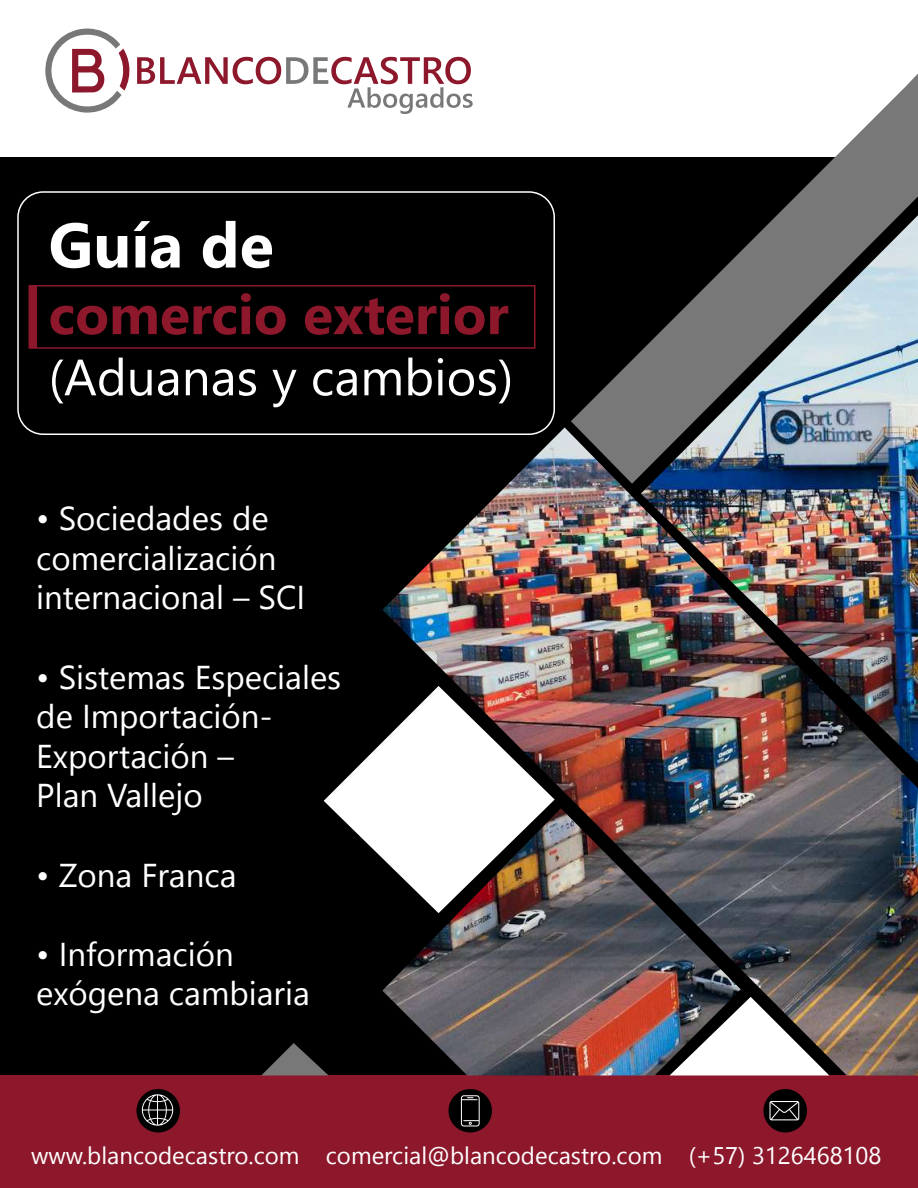
<style>
.page{position:relative;width:918px;height:1188px;background:#fff}
.page>*{position:absolute;margin:0;border:0;box-sizing:border-box;transform-origin:0 0}
.t1{font:700 63px "Nirmala UI";color:#fff}
.t2{font:700 55.5px "Nirmala UI";color:#8d182c}
.t3{font:51px "Nirmala UI";color:#fff}
.t4{font:33px/39.6px "Nirmala UI";color:#fff}
.t5{font:24px "Nirmala UI";color:#fff}
</style>
<div class="page">
<div style="left:0;top:1066px;width:918px;height:122px;background:#8d182c"></div>
<div style="left:0;top:158px;width:918px;height:918px;background:#000"></div>
<img style="left:382px;top:427px;width:536px;height:649px">
<img style="left:382px;top:808px;width:359px;height:268px">
<svg style="left:571px;top:74px;width:347px;height:410px"></svg>
<img style="left:670px;top:997px;width:159px;height:79px">
<svg style="left:261px;top:1043px;width:68px;height:33px"></svg>
<img style="left:324px;top:686px;width:231px;height:227px">
<svg style="left:137px;top:57px;width:336px;height:57px"></svg>
<svg style="left:45px;top:28px;width:85px;height:85px"></svg>
<div style="left:29px;top:286px;width:8px;height:62px;background:#8d182c"></div>
<div style="left:28px;top:285px;width:508px;height:64px;border:2px solid #8d182c"></div>
<div style="left:17px;top:191px;width:538px;height:244px;border:2px solid #fff;border-radius:25px"></div>
<div style="left:136px;top:1089px;width:44px;height:43px;background:#000;border-radius:50%"></div>
<div style="left:448px;top:1089px;width:44px;height:43px;background:#000;border-radius:50%"></div>
<div style="left:764px;top:1089px;width:43px;height:43px;background:#000;border-radius:50%"></div>
<svg style="left:142px;top:1094px;width:31px;height:33px"></svg>
<svg style="left:461px;top:1095px;width:19px;height:32px"></svg>
<svg style="left:769px;top:1101px;width:30px;height:19px"></svg>
<h1 class="t1" style="left:49px;top:193px;width:227px">Guía de</h1>
<h2 class="t2" style="left:49px;top:269px;width:462px">comercio exterior</h2>
<h3 class="t3" style="left:49px;top:336px;width:466px">(Aduanas y cambios)</h3>
<p class="t4" style="left:36px;top:497px;width:271px">• Sociedades de comercialización internacional – SCI</p>
<p class="t4" style="left:36px;top:655px;width:307px">• Sistemas Especiales de Importación-<br>Exportación –<br>Plan Vallejo</p>
<p class="t4" style="left:36px;top:853px;width:202px">• Zona Franca</p>
<p class="t4" style="left:36px;top:932px;width:275px">• Información exógena cambiaria</p>
<p class="t5" style="left:31px;top:1136px;width:852px">www.blancodecastro.com comercial@blancodecastro.com (+57) 3126468108</p>
</div>
